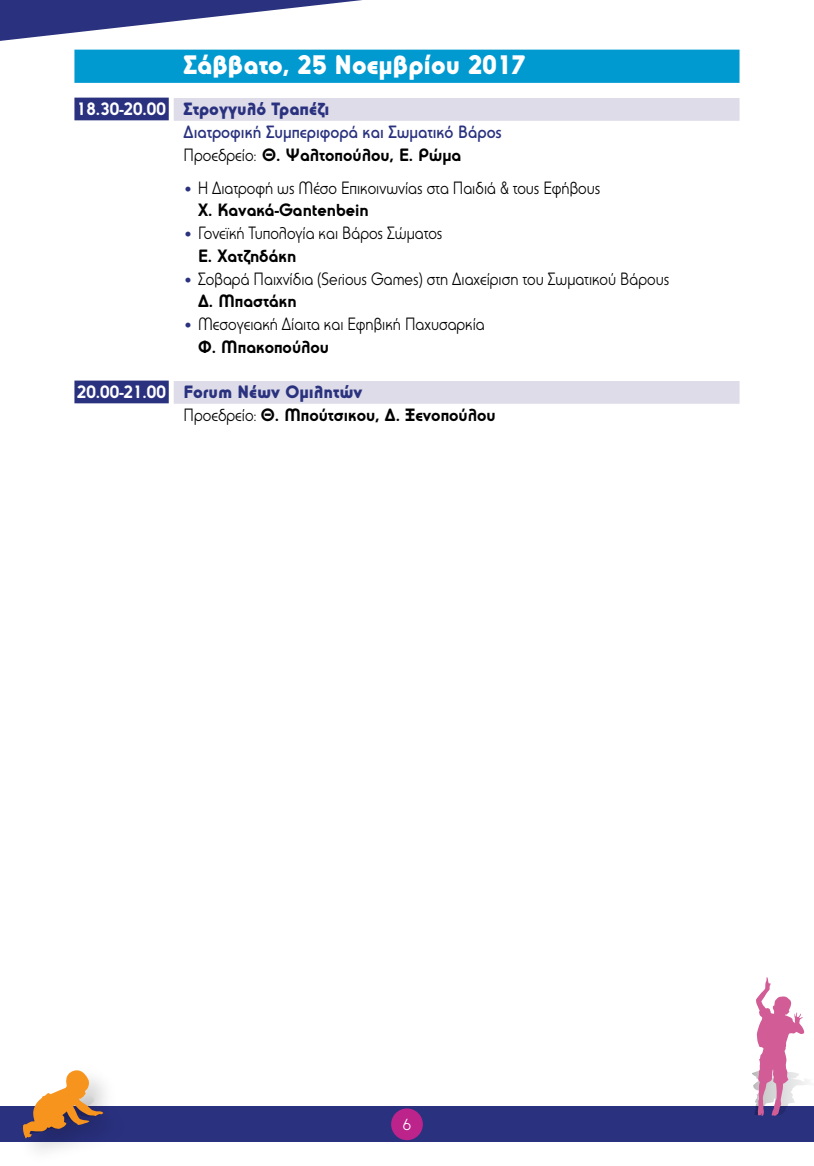
<style>
.page{position:relative;width:814px;height:1166px;background:#fff}
.page>*{position:absolute;margin:0;border:0;box-sizing:border-box;transform-origin:0 0}
.t1{font:900 26.25px "PF Universal";color:#fff}
.t2{font:17.5px/22.8px "PF Universal";color:#000;scale:.9 1}
.t3{font:500 17.5px/22.8px "PF Universal";color:#2a327f;scale:.95 1}
.t4{font:700 17.5px/22.8px "PF Universal";color:#000}
.t5{font:15.75px "PF Universal";color:#fff}
.s1{font-weight:700;color:#fff}
.s2{font-weight:900}
.s3{font-weight:400;color:#000}
.s4{font-weight:700;color:#000}
.s5{font-family:"Trebuchet MS";color:#2a327f}
.s6{font-weight:700}
.s7{color:#fff}
.s8{font-weight:900;color:#2a327f}
.s9{font-weight:400}
</style>
<div class="page">
<div style="left:0;top:1106px;width:814px;height:36px;background:#2a317f"></div>
<img style="left:25px;top:1092px;width:80px;height:59px">
<svg style="left:23px;top:1070px;width:81px;height:68px"></svg>
<svg style="left:0;top:0;width:362px;height:41px"></svg>
<svg style="left:752px;top:977px;width:56px;height:139px"></svg>
<div style="left:391px;top:1108px;width:32px;height:32px;background:#bc248b;border-radius:50%"></div>
<div style="left:74px;top:98px;width:95px;height:22px;background:#2a327f"></div>
<div style="left:174px;top:98px;width:565px;height:23px;background:#dedce9"></div>
<div style="left:74px;top:381px;width:95px;height:22px;background:#2a327f"></div>
<div style="left:174px;top:381px;width:565px;height:23px;background:#dedce9"></div>
<div style="left:74px;top:50px;width:665px;height:33px;background:#009ad0"></div>
<h1 class="t1" style="left:184px;top:49px;width:344px">Σάββατο, 25 Νοεμβρίου 2017</h1>
<p class="t3" style="left:184px;top:98px;width:336px;text-indent:-107px"><span class="s1">18.30-20.00</span> <span class="s2">Στρογγυλό Τραπέζι<br></span>Διατροφική Συμπεριφορά και Σωματικό Βάρος<br><span class="s3">Προεδρείο:</span> <span class="s4">Θ. Ψαλτοπούλου, Ε. Ρώμα</span></p>
<p class="t2" style="left:198px;top:176px;width:448px;text-indent:-14px"><span class="s5">•</span> Η Διατροφή ως Μέσο Επικοινωνίας στα Παιδιά &amp; τους Εφήβους<br><span class="s6">Χ. Κανακά-Gantenbein</span></p>
<p class="t2" style="left:198px;top:221px;width:273px;text-indent:-14px"><span class="s5">•</span> Γονεϊκή Τυπολογία και Βάρος Σώματος<br><span class="s6">Ε. Χατζηδάκη</span></p>
<p class="t2" style="left:198px;top:267px;width:525px;text-indent:-14px"><span class="s5">•</span> Σοβαρά Παιχνίδια (Serious Games) στη Διαχείριση του Σωματικού Βάρους<br><span class="s6">Δ. Μπαστάκη</span></p>
<p class="t2" style="left:198px;top:312px;width:320px;text-indent:-14px"><span class="s5">•</span> Μεσογειακή Δίαιτα και Εφηβική Παχυσαρκία<br><span class="s6">Φ. Μπακοπούλου</span></p>
<p class="t4" style="left:184px;top:381px;width:313px;text-indent:-107px"><span class="s7">20.00-21.00</span> <span class="s8">Forum Νέων Ομιλητών<br></span><span class="s9">Προεδρείο:</span> Θ. Μπούτσικου, Δ. Ξενοπούλου</p>
<p class="t5" style="left:403px;top:1115px;width:10px">6</p>
</div>
